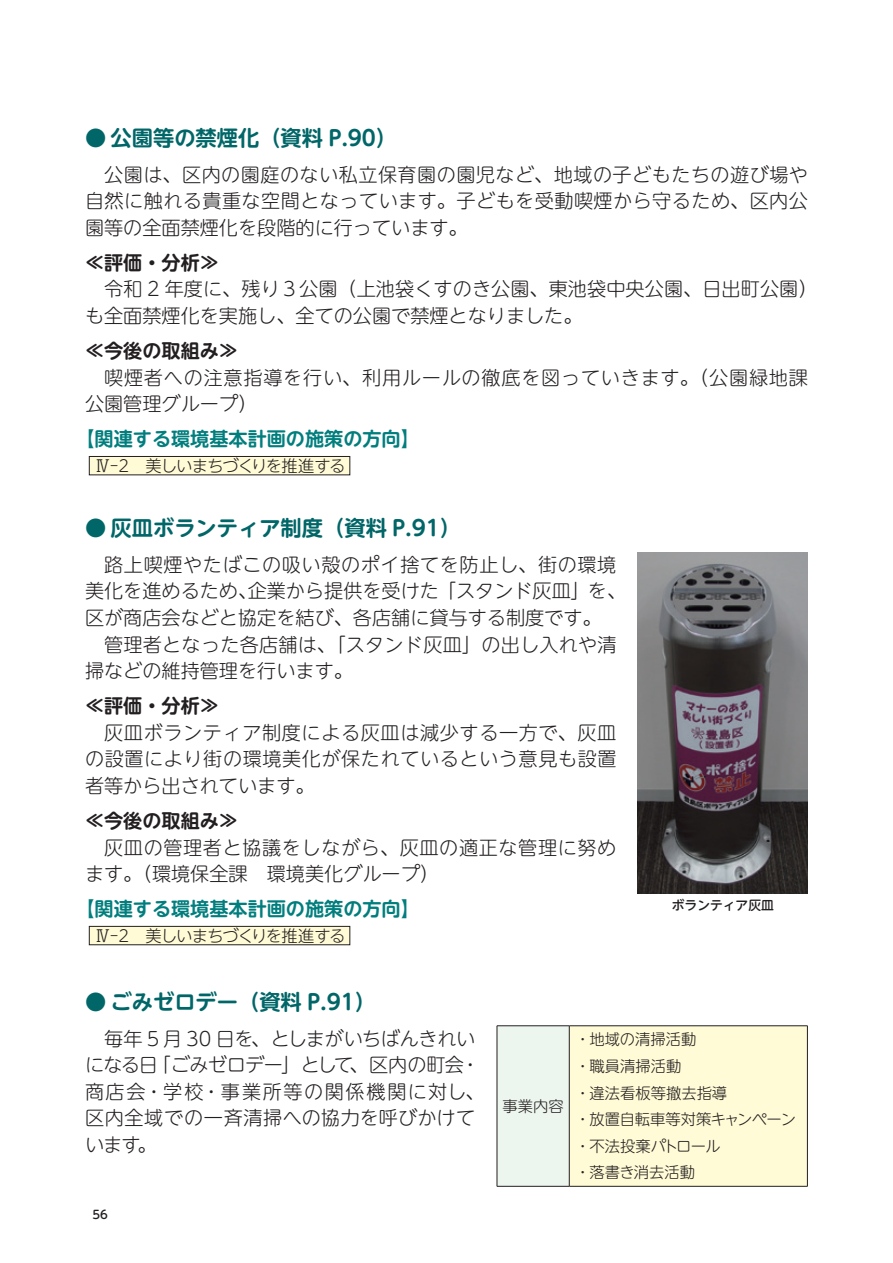
<style>
.page{position:relative;width:893px;height:1263px;background:#fff}
.page>*{position:absolute;margin:0;border:0;box-sizing:border-box;transform-origin:0 0}
.t1{font:700 21.3px "UD Shin M Go Pro De";color:#016668}
.t2{font:300 19.2px/26.5px "UD Shin M Go Pro";letter-spacing:.01em;color:#231f20}
.t3{font:300 19.2px/26.5px "UD Shin M Go Pro";letter-spacing:.04em;color:#231f20}
.t4{font:300 19.2px/26.5px "UD Shin M Go Pro";letter-spacing:.03em;color:#231f20}
.t5{font:700 19.2px "UD Shin M Go Pro De";color:#007e7d}
.t6{font:700 19.2px "UD Shin M Go Pro De";color:#231f20}
.t7{font:300 16.2px "UD Shin M Go Pro";letter-spacing:-.055em;color:#231f20}
.t8{font:300 15.3px/26.5px "UD Shin M Go Pro";color:#231f20}
.t9{font:500 12.75px "UD Shin M Go Pro";color:#231f20}
.t10{font:500 11.7px "UD Shin M Go Pro";color:#231f20}
</style>
<div class="page">
<div style="left:89px;top:456px;width:261px;height:19px;background:#fffbd6"></div>
<div style="left:89px;top:456px;width:261px;height:19px;border:1px solid #231f20"></div>
<div style="left:89px;top:926px;width:261px;height:19px;background:#fffbd6"></div>
<div style="left:89px;top:926px;width:261px;height:19px;border:1px solid #231f20"></div>
<img style="left:638px;top:552px;width:170px;height:341px">
<div style="left:497px;top:1026px;width:72px;height:160px;background:#edf5ef"></div>
<div style="left:569px;top:1026px;width:238px;height:160px;background:#fffbd6"></div>
<hr style="left:497px;top:1025px;width:72px;height:1px;background:#231f20">
<hr style="left:497px;top:1026px;width:1px;height:160px;background:#231f20">
<hr style="left:569px;top:1025px;width:239px;height:1px;background:#231f20">
<hr style="left:569px;top:1026px;width:1px;height:160px;background:#231f20">
<hr style="left:807px;top:1026px;width:1px;height:160px;background:#231f20">
<hr style="left:497px;top:1186px;width:72px;height:1px;background:#231f20">
<hr style="left:569px;top:1186px;width:239px;height:1px;background:#231f20">
<p class="t1" style="left:85px;top:121px;width:314px">● 公園等の禁煙化（資料 P.90）</p>
<p class="t2" style="left:85px;top:160px;width:725px;text-align:justify;text-indent:19px">公園は、区内の園庭のない私立保育園の園児など、地域の子どもたちの遊び場や自然に触れる貴重な空間となっています。子どもを受動喫煙から守るため、区内公園等の全面禁煙化を段階的に行っています。</p>
<p class="t6" style="left:85px;top:247px;width:135px">≪評価・分析≫</p>
<p class="t2" style="left:85px;top:275px;width:734px;text-indent:19px">令和 2 年度に、残り３公園（上池袋くすのき公園、東池袋中央公園、日出町公園）も全面禁煙化を実施し、全ての公園で禁煙となりました。</p>
<p class="t6" style="left:85px;top:335px;width:155px">≪今後の取組み≫</p>
<p class="t3" style="left:85px;top:363px;width:744px;text-indent:19px">喫煙者への注意指導を行い、利用ルールの徹底を図っていきます。（公園緑地課　公園管理グループ）</p>
<p class="t5" style="left:75px;top:423px;width:346px">【関連する環境基本計画の施策の方向】</p>
<p class="t7" style="left:95px;top:453px;width:252px">Ⅳ-2　美しいまちづくりを推進する</p>
<p class="t1" style="left:85px;top:511px;width:377px">● 灰皿ボランティア制度（資料 P.91）</p>
<p class="t2" style="left:85px;top:550px;width:543px;text-indent:19px">路上喫煙やたばこの吸い殻のポイ捨てを防止し、街の環境美化を進めるため、企業から提供を受けた「スタンド灰皿」を、区が商店会などと協定を結び、各店舗に貸与する制度です。</p>
<p class="t2" style="left:85px;top:630px;width:533px;text-indent:19px">管理者となった各店舗は、「スタンド灰皿」の出し入れや清掃などの維持管理を行います。</p>
<p class="t6" style="left:85px;top:690px;width:135px">≪評価・分析≫</p>
<p class="t2" style="left:85px;top:718px;width:533px;text-align:justify;text-indent:19px">灰皿ボランティア制度による灰皿は減少する一方で、灰皿の設置により街の環境美化が保たれているという意見も設置者等から出されています。</p>
<p class="t6" style="left:85px;top:805px;width:155px">≪今後の取組み≫</p>
<p class="t4" style="left:85px;top:833px;width:533px;text-indent:19px">灰皿の管理者と協議をしながら、灰皿の適正な管理に努めます。（環境保全課　環境美化グループ）</p>
<p class="t5" style="left:75px;top:893px;width:346px">【関連する環境基本計画の施策の方向】</p>
<p class="t7" style="left:95px;top:922px;width:252px">Ⅳ-2　美しいまちづくりを推進する</p>
<p class="t9" style="left:672px;top:894px;width:104px">ボランティア灰皿</p>
<p class="t1" style="left:85px;top:985px;width:292px">● ごみゼロデー（資料 P.91）</p>
<p class="t2" style="left:85px;top:1024px;width:401px;text-indent:19px">毎年 5 月 30 日を、としまがいちばんきれいになる日「ごみゼロデー」として、区内の町会・商店会・学校・事業所等の関係機関に対し、区内全域での一斉清掃への協力を呼びかけています。</p>
<p class="t10" style="left:92px;top:1205px;width:17px">56</p>
<p class="t8" style="left:502px;top:1092px;width:63px">事業内容</p>
<p class="t8" style="left:575px;top:1025px;width:223px">・地域の清掃活動<br>・職員清掃活動<br>・違法看板等撤去指導<br>・放置自転車等対策キャンペーン・不法投棄パトロール<br>・落書き消去活動</p>
</div>
